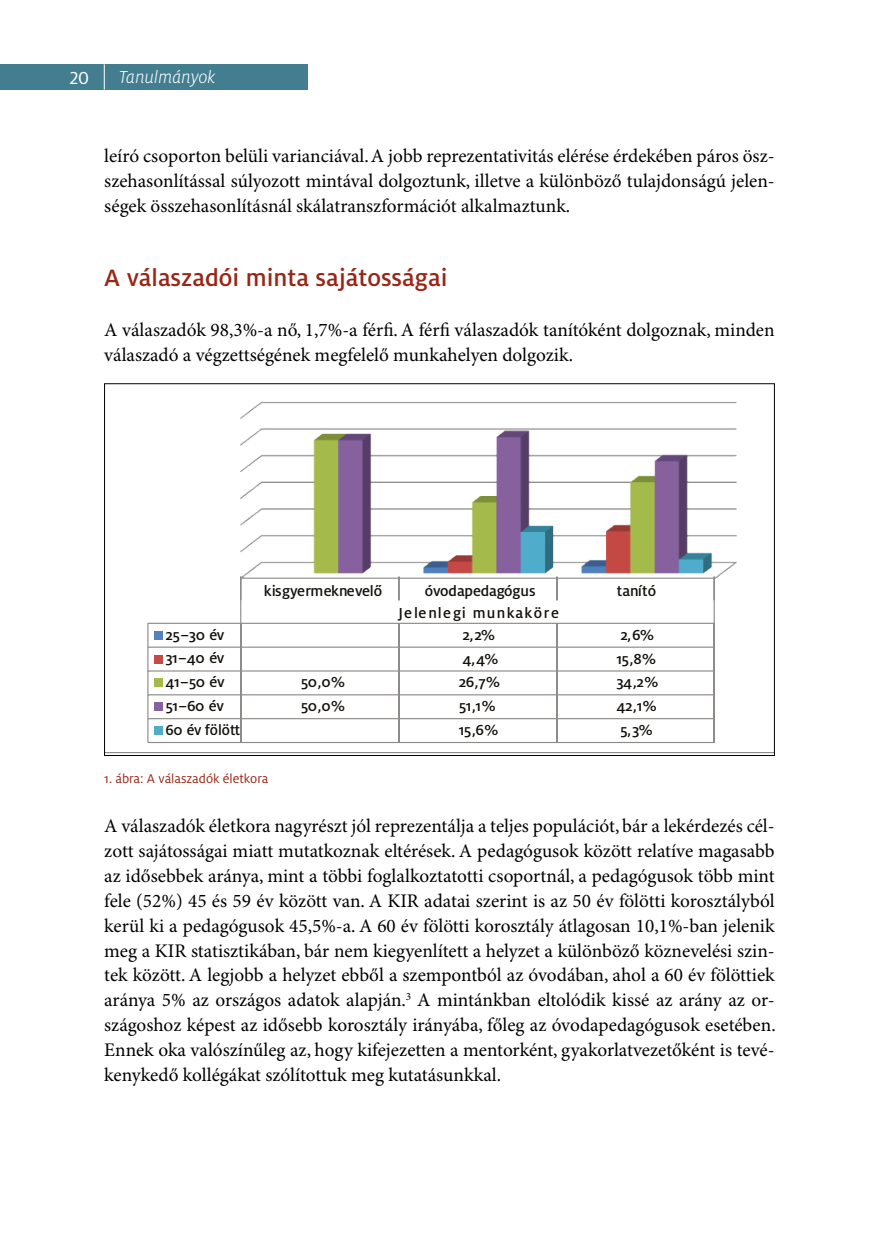
<style>
.page{position:relative;width:874px;height:1241px;background:#fff}
.page>*{position:absolute;margin:0;border:0;box-sizing:border-box;transform-origin:0 0}
.t1{font:500 26.25px "Milo Pro";color:#992616}
.t2{font:19.25px/24.8px "Minion Pro";color:#000;text-align:justify}
.t3{font:italic 300 19.25px "Milo Pro";color:#fff}
.t4{font:19.25px "Milo Pro";color:#fff}
.t5{font:500 16.1px "Milo Pro";color:#13110c}
.t6{font:500 16.1px "Milo Pro";letter-spacing:.095em;color:#13110c}
.t7{font:14px "Milo Pro";color:#992616}
</style>
<div class="page">
<div style="left:0;top:64px;width:308px;height:26px;background:#437e90"></div>
<svg style="left:104px;top:64px;width:1px;height:26px"></svg>
<svg style="left:106px;top:401px;width:666px;height:352px"></svg>
<p class="t4" style="left:69px;top:67px;width:21px">20</p>
<p class="t3" style="left:119px;top:67px;width:98px">Tanulmányok</p>
<p class="t2" style="left:104px;top:144px;width:671px">leíró csoporton belüli varianciával. A jobb reprezentativitás elérése érdekében páros ös - szehasonlítással súlyozott mintával dolgoztunk, illetve a különböző tulajdonságú jelen&shy;ségek összehasonlításnál skálatranszformációt alkalmaztunk.</p>
<h1 class="t1" style="left:104px;top:263px;width:344px">A válaszadói minta sajátosságai</h1>
<p class="t2" style="left:104px;top:318px;width:671px">A válaszadók 98,3%-a nő, 1,7%-a férfi. A férfi válaszadók tanítóként dolgoznak, minden válaszadó a végzettségének megfelelő munkahelyen dolgozik.</p>
<p class="t5" style="left:264px;top:582px;width:120px">kisgyermeknevelő</p>
<p class="t5" style="left:424px;top:582px;width:112px">óvodapedagógus</p>
<p class="t5" style="left:616px;top:582px;width:41px">tanító</p>
<p class="t6" style="left:398px;top:604px;width:162px">Jelenlegi munkaköre</p>
<p class="t5" style="left:165px;top:625px;width:60px">25–30 év</p>
<p class="t5" style="left:462px;top:626px;width:34px">2,2%</p>
<p class="t5" style="left:620px;top:626px;width:35px">2,6%</p>
<p class="t5" style="left:165px;top:649px;width:60px">31–40 év</p>
<p class="t5" style="left:462px;top:649px;width:37px">4,4%</p>
<p class="t5" style="left:616px;top:649px;width:41px">15,8%</p>
<p class="t5" style="left:165px;top:673px;width:61px">41–50 év</p>
<p class="t5" style="left:301px;top:673px;width:45px">50,0%</p>
<p class="t5" style="left:458px;top:673px;width:43px">26,7%</p>
<p class="t5" style="left:616px;top:673px;width:43px">34,2%</p>
<p class="t5" style="left:165px;top:696px;width:60px">51–60 év</p>
<p class="t5" style="left:301px;top:697px;width:45px">50,0%</p>
<p class="t5" style="left:458px;top:697px;width:38px">51,1%</p>
<p class="t5" style="left:616px;top:697px;width:42px">42,1%</p>
<p class="t5" style="left:165px;top:720px;width:76px">60 év fölött</p>
<p class="t5" style="left:458px;top:721px;width:41px">15,6%</p>
<p class="t5" style="left:620px;top:721px;width:34px">5,3%</p>
<p class="t7" style="left:104px;top:770px;width:165px">1. ábra: A válaszadók életkora</p>
<p class="t2" style="left:104px;top:814px;width:672px">A válaszadók életkora nagyrészt jól reprezentálja a teljes populációt, bár a lekérdezés cél&shy;zott sajátosságai miatt mutatkoznak eltérések. A pedagógusok között relatíve magasabb az idősebbek aránya, mint a többi foglalkoztatotti csoportnál, a pedagógusok több mint fele (52%) 45 és 59 év között van. A KIR adatai szerint is az 50 év fölötti korosztályból kerül ki a pedagógusok 45,5%-a. A 60 év fölötti korosztály átlagosan 10,1%-ban jelenik meg a KIR statisztikában, bár nem kiegyenlített a helyzet a különböző köznevelési szin&shy;tek között. A legjobb a helyzet ebből a szempontból az óvodában, ahol a 60 év fölöttiek aránya 5% az országos adatok alapján.<sup>3</sup> A mintánkban eltolódik kissé az arány az or&shy;szágoshoz képest az idősebb korosztály irányába, főleg az óvodapedagógusok esetében.<br>Ennek oka valószínűleg az, hogy kifejezetten a mentorként, gyakorlatvezetőként is tevé&shy;kenykedő kollégákat szólítottuk meg kutatásunkkal.</p>
</div>
